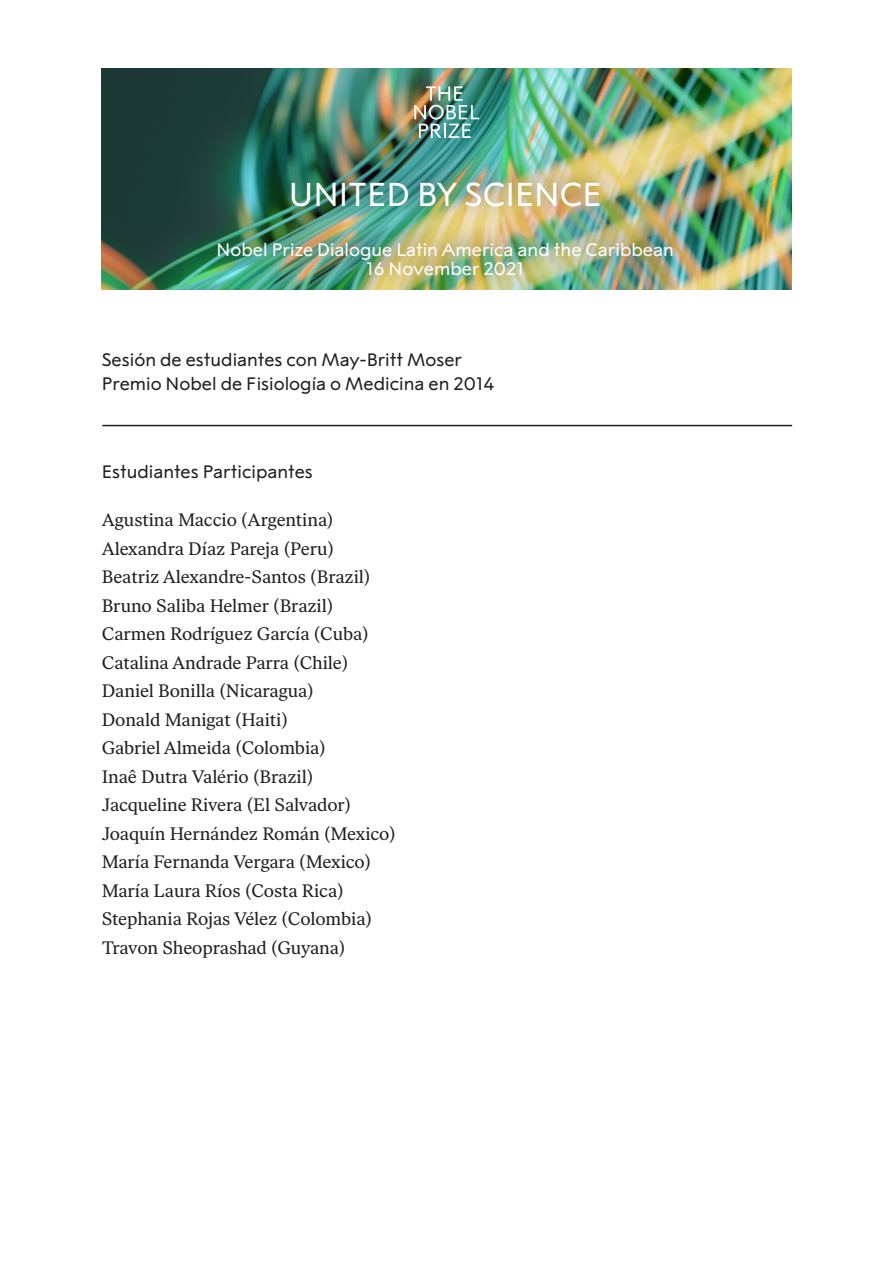
<style>
.page{position:relative;width:893px;height:1263px;background:#fff}
.page>*{position:absolute;margin:0;border:0;box-sizing:border-box;transform-origin:0 0}
.t1{font:33px "Alfred Sans";color:#fff}
.t2{font:30px "Alfred Sans";color:#fff}
.t3{font:20.55px "Alfred Sans";color:#fff}
.t4{font:18px "Alfred Serif Text";letter-spacing:-.005em;color:#231f20}
.t5{font:18px "Alfred Sans";color:#231f20}
.t6{font:18px "Alfred Sans";color:#fff}
</style>
<div class="page">
<img style="left:102px;top:68px;width:689px;height:222px">
<div style="left:190px;top:154px;width:502px;height:141px;background:#231f20;opacity:.75"></div>
<img style="left:414px;top:86px;width:65px;height:52px">
<hr style="left:102px;top:425px;width:690px;height:1px;background:#231f20">
<p class="t1" style="left:289px;top:176px;width:314px">UNITED BY SCIENCE</p>
<p class="t6" style="left:217px;top:239px;width:459px">Nobel Prize Dialogue Latin America and the Caribbean</p>
<p class="t6" style="left:366px;top:259px;width:160px">16 November 2021</p>
<p class="t2" style="left:271px;top:196px;width:354px">XXXX LARS HEIKENSTEN</p>
<p class="t3" style="left:251px;top:239px;width:394px">Nobel Week Dialogue, 9 December 2020</p>
<p class="t5" style="left:102px;top:349px;width:362px">Sesión de estudiantes con May-Britt Moser</p>
<p class="t5" style="left:102px;top:373px;width:394px">Premio Nobel de Fisiología o Medicina en 2014</p>
<p class="t5" style="left:102px;top:462px;width:213px">Estudiantes Participantes</p>
<p class="t4" style="left:102px;top:509px;width:233px">Agustina Maccio (Argentina)</p>
<p class="t4" style="left:102px;top:538px;width:234px">Alexandra Díaz Pareja (Peru)</p>
<p class="t4" style="left:102px;top:566px;width:270px">Beatriz Alexandre-Santos (Brazil)</p>
<p class="t4" style="left:102px;top:595px;width:233px">Bruno Saliba Helmer (Brazil)</p>
<p class="t4" style="left:102px;top:623px;width:268px">Carmen Rodríguez García (Cuba)</p>
<p class="t4" style="left:102px;top:652px;width:248px">Catalina Andrade Parra (Chile)</p>
<p class="t4" style="left:102px;top:680px;width:214px">Daniel Bonilla (Nicaragua)</p>
<p class="t4" style="left:102px;top:709px;width:188px">Donald Manigat (Haiti)</p>
<p class="t4" style="left:102px;top:737px;width:225px">Gabriel Almeida (Colombia)</p>
<p class="t4" style="left:102px;top:766px;width:213px">Inaê Dutra Valério (Brazil)</p>
<p class="t4" style="left:102px;top:794px;width:251px">Jacqueline Rivera (El Salvador)</p>
<p class="t4" style="left:102px;top:823px;width:295px">Joaquín Hernández Román (Mexico)</p>
<p class="t4" style="left:102px;top:851px;width:271px">María Fernanda Vergara (Mexico)</p>
<p class="t4" style="left:102px;top:880px;width:243px">María Laura Ríos (Costa Rica)</p>
<p class="t4" style="left:102px;top:908px;width:272px">Stephania Rojas Vélez (Colombia)</p>
<p class="t4" style="left:102px;top:937px;width:245px">Travon Sheoprashad (Guyana)</p>
</div>
